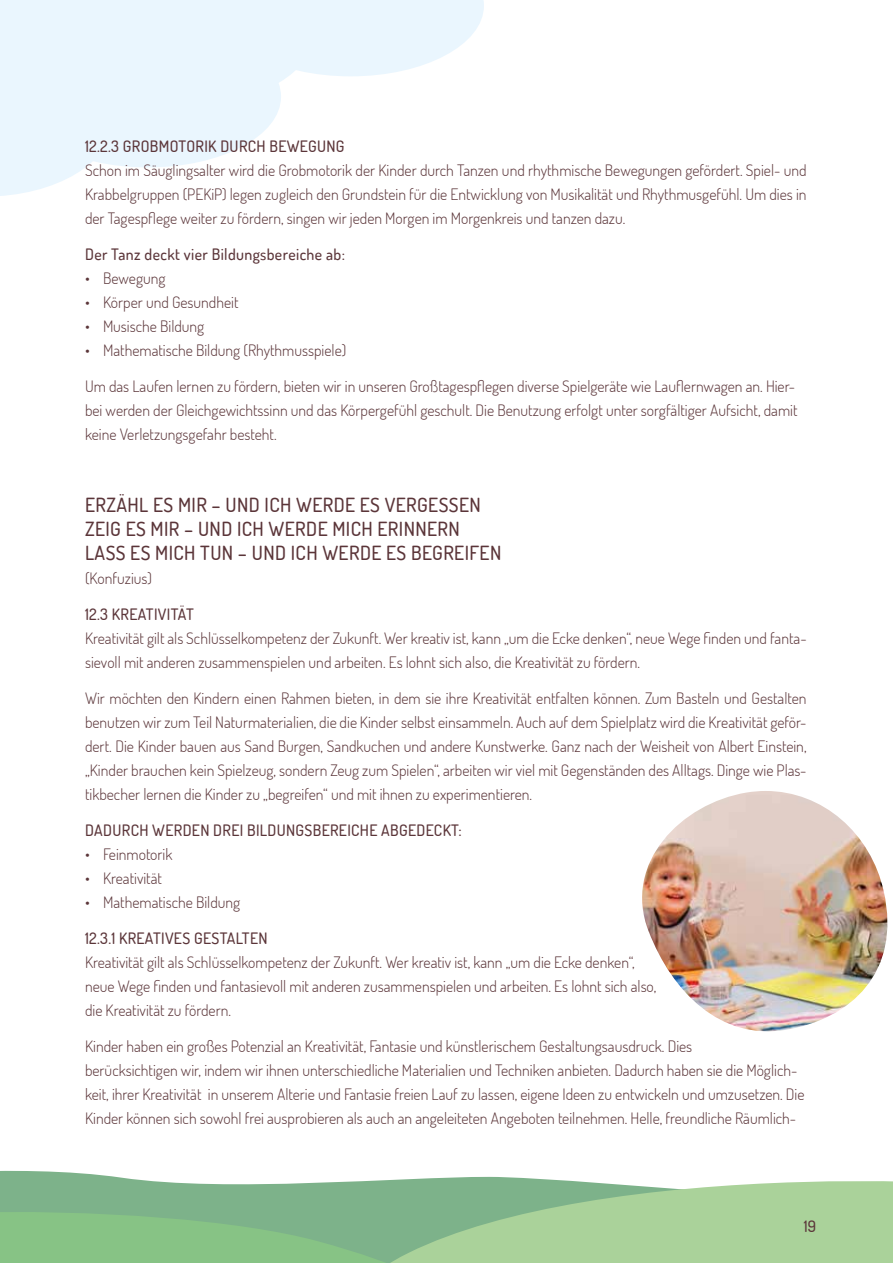
<style>
.page{position:relative;width:893px;height:1263px;background:#fff}
.page>*{position:absolute;margin:0;border:0;box-sizing:border-box;transform-origin:0 0}
.t1{font:500 19.5px/24px "Dosis";letter-spacing:.02em;color:#5b3539}
.t2{font:300 15.75px/24px "Dosis";color:#5b3539}
.t3{font:500 15.75px "Dosis";letter-spacing:.02em;color:#5b3539}
</style>
<div class="page">
<svg style="left:0;top:0;width:484px;height:196px"></svg>
<svg style="left:0;top:1170px;width:225px;height:22px;fill:#7db28a"></svg>
<svg style="left:0;top:1192px;width:225px;height:71px;background:#83bd86"></svg>
<svg style="left:225px;top:1176px;width:668px;height:87px;background:#9ec99a"></svg>
<img style="left:642px;top:791px;width:246px;height:241px">
<p class="t3" style="left:85px;top:136px;width:261px">12.2.3 GROBMOTORIK DURCH BEWEGUNG</p>
<p class="t2" style="left:85px;top:157px;width:723px;text-align:justify">Schon im Säuglingsalter wird die Grobmotorik der Kinder durch Tanzen und rhythmische Bewegungen gefördert. Spiel- und Krabbelgruppen (PEKiP) legen zugleich den Grundstein für die Entwicklung von Musikalität und Rhythmusgefühl. Um dies in der Tagespflege weiter zu fördern, singen wir jeden Morgen im Morgenkreis und tanzen dazu.</p>
<p class="t3" style="left:85px;top:244px;width:261px">Der Tanz deckt vier Bildungsbereiche ab:</p>
<p class="t2" style="left:85px;top:265px;width:82px">• Bewegung</p>
<p class="t2" style="left:85px;top:289px;width:155px">• Körper und Gesundheit</p>
<p class="t2" style="left:85px;top:313px;width:121px">• Musische Bildung</p>
<p class="t2" style="left:85px;top:337px;width:263px">• Mathematische Bildung (Rhythmusspiele)</p>
<p class="t2" style="left:85px;top:373px;width:714px">Um das Laufen lernen zu fördern, bieten wir in unseren Großtagespflegen diverse Spielgeräte wie Lauflernwagen an. Hier&shy;bei werden der Gleichgewichtssinn und das Körpergefühl geschult. Die Benutzung erfolgt unter sorgfältiger Aufsicht, damit keine Verletzungsgefahr besteht.</p>
<p class="t1" style="left:85px;top:492px;width:418px">ERZÄHL ES MIR – UND ICH WERDE ES VERGESSEN<br>ZEIG ES MIR – UND ICH WERDE MICH ERINNERN<br>LASS ES MICH TUN – UND ICH WERDE ES BEGREIFEN</p>
<p class="t2" style="left:85px;top:565px;width:69px">(Konfuzius)</p>
<p class="t3" style="left:85px;top:604px;width:110px">12.3 KREATIVITÄT</p>
<p class="t2" style="left:85px;top:625px;width:723px">Kreativität gilt als Schlüsselkompetenz der Zukunft. Wer kreativ ist, kann „um die Ecke denken“, neue Wege finden und fanta&shy;sievoll mit anderen zusammenspielen und arbeiten. Es lohnt sich also, die Kreativität zu fördern.</p>
<p class="t2" style="left:85px;top:685px;width:723px;text-align:justify">Wir möchten den Kindern einen Rahmen bieten, in dem sie ihre Kreativität entfalten können. Zum Basteln und Gestalten benutzen wir zum Teil Naturmaterialien, die die Kinder selbst einsammeln. Auch auf dem Spielplatz wird die Kreativität geför&shy;dert. Die Kinder bauen aus Sand Burgen, Sandkuchen und andere Kunstwerke. Ganz nach der Weisheit von Albert Einstein, „Kinder brauchen kein Spielzeug, sondern Zeug zum Spielen“, arbeiten wir viel mit Gegenständen des Alltags. Dinge wie Plas&shy;tikbecher lernen die Kinder zu „begreifen“ und mit ihnen zu experimentieren.</p>
<p class="t3" style="left:85px;top:820px;width:378px">DADURCH WERDEN DREI BILDUNGSBEREICHE ABGEDECKT:</p>
<p class="t2" style="left:85px;top:841px;width:89px">• Feinmotorik</p>
<p class="t2" style="left:85px;top:865px;width:78px">• Kreativität</p>
<p class="t2" style="left:85px;top:889px;width:157px">• Mathematische Bildung</p>
<p class="t3" style="left:85px;top:928px;width:184px">12.3.1 KREATIVES GESTALTEN</p>
<p class="t2" style="left:85px;top:949px;width:573px">Kreativität gilt als Schlüsselkompetenz der Zukunft. Wer kreativ ist, kann „um die Ecke denken“, neue Wege finden und fantasievoll mit anderen zusammenspielen und arbeiten. Es lohnt sich also, die Kreativität zu fördern.</p>
<p class="t2" style="left:85px;top:1033px;width:721px">Kinder haben ein großes Potenzial an Kreativität, Fantasie und künstlerischem Gestaltungsausdruck. Dies<br>berücksichtigen wir, indem wir ihnen unterschiedliche Materialien und Techniken anbieten. Dadurch haben sie die Möglich&shy;keit, ihrer Kreativität in unserem Alterie und Fantasie freien Lauf zu lassen, eigene Ideen zu entwickeln und umzusetzen. Die Kinder können sich sowohl frei ausprobieren als auch an angeleiteten Angeboten teilnehmen. Helle, freundliche Räumlich-</p>
<p class="t3" style="left:804px;top:1216px;width:14px">19</p>
</div>
